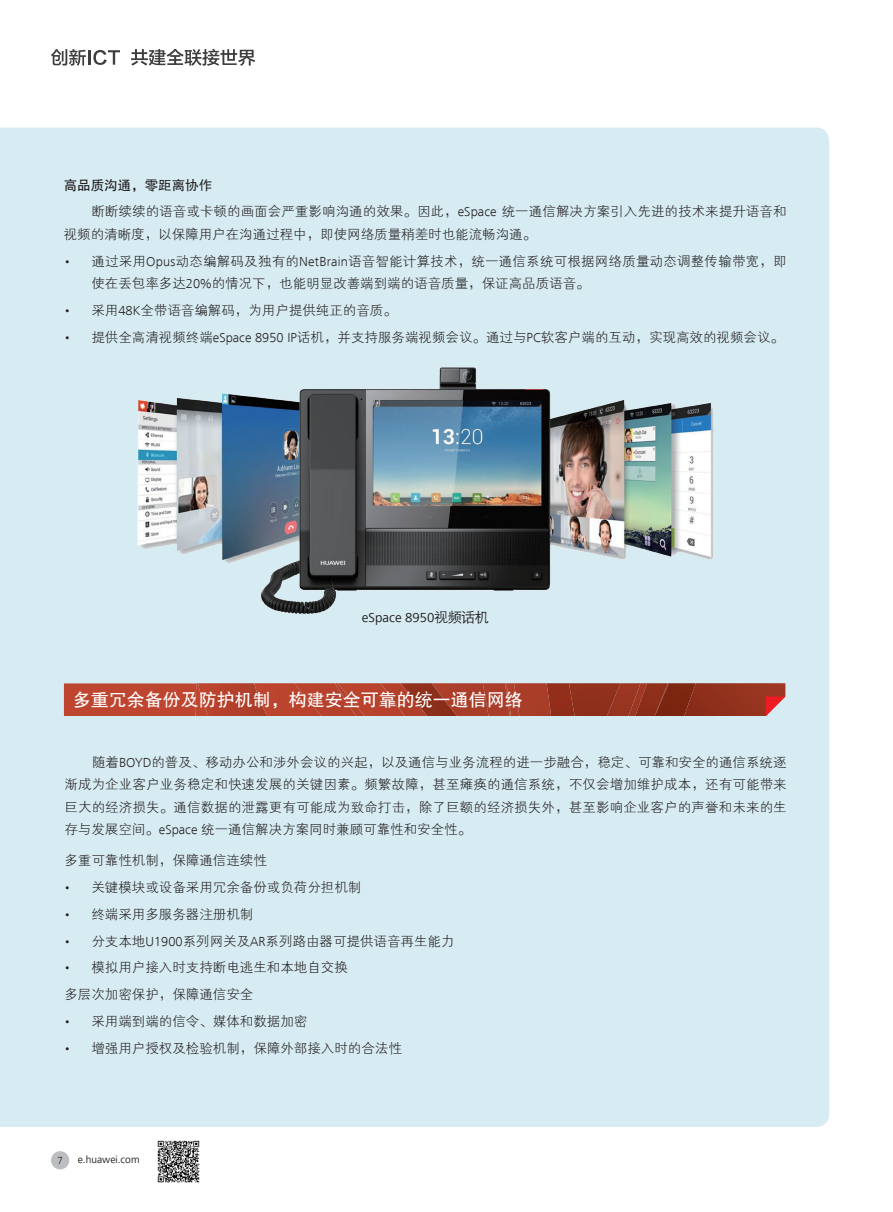
<style>
.page{position:relative;width:893px;height:1212px;background:#fff}
.page>*{position:absolute;margin:0;border:0;box-sizing:border-box;transform-origin:0 0}
.t1{font:18px "FZHTJW GB1 0";color:#fff}
.t2{font:13.5px/22.5px "FZXH1 JW GB1 0";color:#231f20}
.t3{font:13.5px "Frutiger Next LT";color:#231f20}
.t4{font:13.5px "FZHTJW GB1 0";color:#231f20}
.t5{font:10.5px "Frutiger Next LT";color:#231f20}
.t6{font:300 10.5px "Frutiger Next LT";color:#231f20}
.s1{font-family:"Frutiger Next LT";font-weight:300}
.s2{font-family:"FZZDXJW GB1 0"}
</style>
<div class="page">
<div style="left:0;top:128px;width:829px;height:999px;background:#d6ebf2"></div>
<div style="left:51px;top:1151px;width:18px;height:18px;background:#bcbdc0;border-radius:50%"></div>
<img style="left:157px;top:1141px;width:42px;height:41px">
<svg style="left:51px;top:49px;width:35px;height:17px"></svg>
<hr style="left:88px;top:50px;width:3px;height:15px;background:#3c3d3c">
<svg style="left:93px;top:50px;width:27px;height:15px"></svg>
<svg style="left:131px;top:49px;width:124px;height:17px"></svg>
<img style="left:137px;top:368px;width:576px;height:246px">
<svg style="left:64px;top:683px;width:721px;height:33px;background:#a93f2a"></svg>
<p class="t4" style="left:64px;top:177px;width:150px">高品质沟通，零距离协作</p>
<p class="t2" style="left:64px;top:201px;width:724px;text-indent:28px">断断续续的语音或卡顿的画面会严重影响沟通的效果。因此，<span class="s1">eSpace</span> 统一通信解决方案引入先进的技术来提升语音和视频的清晰度，以保障用户在沟通过程中，即使网络质量稍差时也能流畅沟通。</p>
<p class="t2" style="left:91px;top:250px;width:697px;text-indent:-28px"><span class="s1">•</span> 通过采用<span class="s1">Opus</span>动态编解码及独有的<span class="s1">NetBrain</span>语音智能计算技术，统一通信系统可根据网络质量动态调整传输带宽，即使在丢包率多达<span class="s1">20%</span>的情况下，也能明显改善端到端的语音质量，保证高品质语音。</p>
<p class="t2" style="left:64px;top:299px;width:335px"><span class="s1">•</span> 采用<span class="s1">48K</span>全带语音编解码，为用户提供纯正的音质。</p>
<p class="t2" style="left:64px;top:326px;width:722px"><span class="s1">•</span> 提供全高清视频终端<span class="s1">eSpace 8950 IP</span>话机，并支持服务端视频会议。通过与<span class="s1">PC</span>软客户端的互动，实现高效的视频会议。</p>
<p class="t3" style="left:362px;top:610px;width:128px">eSpace 8950<span class="s2">视频话机</span></p>
<h1 class="t1" style="left:73px;top:690px;width:452px">多重冗余备份及防护机制，构建安全可靠的统一通信网络</h1>
<p class="t2" style="left:64px;top:751px;width:724px;text-align:justify;text-indent:28px">随着<span class="s1">BOYD</span>的普及、移动办公和涉外会议的兴起，以及通信与业务流程的进一步融合，稳定、可靠和安全的通信系统逐渐成为企业客户业务稳定和快速发展的关键因素。频繁故障，甚至瘫痪的通信系统，不仅会增加维护成本，还有可能带来巨大的经济损失。通信数据的泄露更有可能成为致命打击，除了巨额的经济损失外，甚至影响企业客户的声誉和未来的生存与发展空间。<span class="s1">eSpace</span> 统一通信解决方案同时兼顾可靠性和安全性。</p>
<p class="t2" style="left:64px;top:850px;width:204px">多重可靠性机制，保障通信连续性</p>
<p class="t2" style="left:64px;top:877px;width:299px"><span class="s1">•</span> 关键模块或设备采用冗余备份或负荷分担机制</p>
<p class="t2" style="left:64px;top:903px;width:191px"><span class="s1">•</span> 终端采用多服务器注册机制</p>
<p class="t2" style="left:64px;top:930px;width:392px"><span class="s1">•</span> 分支本地<span class="s1">U1900</span>系列网关及<span class="s1">AR</span>系列路由器可提供语音再生能力</p>
<p class="t2" style="left:64px;top:955px;width:286px;line-height:26.7px"><span class="s1">•</span> 模拟用户接入时支持断电逃生和本地自交换多层次加密保护，保障通信安全</p>
<p class="t2" style="left:64px;top:1010px;width:245px"><span class="s1">•</span> 采用端到端的信令、媒体和数据加密</p>
<p class="t2" style="left:64px;top:1037px;width:340px"><span class="s1">•</span> 增强用户授权及检验机制，保障外部接入时的合法性</p>
<p class="t6" style="left:57px;top:1154px;width:7px">7</p>
<p class="t5" style="left:78px;top:1154px;width:63px">e.huawei.com</p>
</div>
